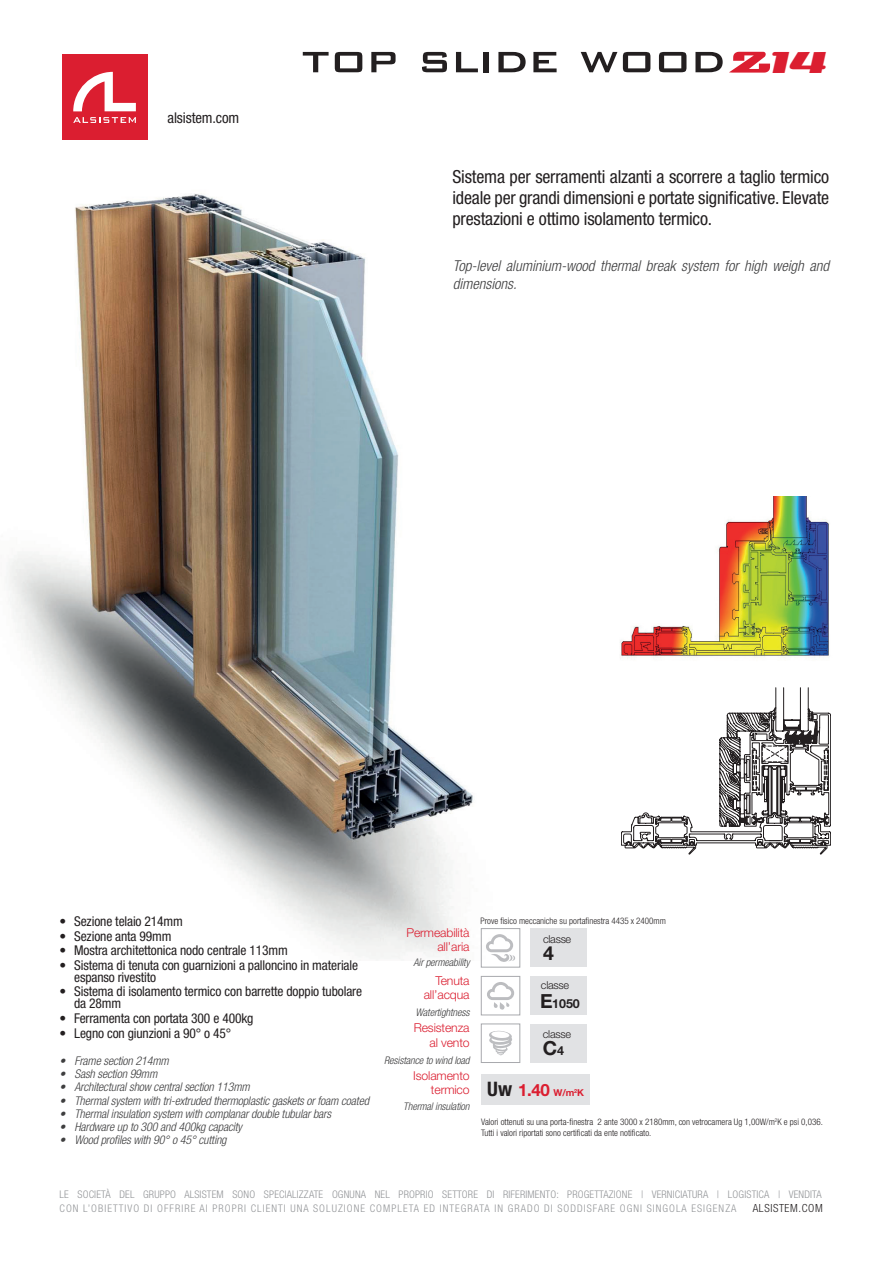
<style>
.page{position:relative;width:893px;height:1263px;background:#fff}
.page>*{position:absolute;margin:0;border:0;box-sizing:border-box;transform-origin:0 0}
.t1{font:500 48.15px "Bank Gothic BT";color:#231f20;scale:1.05 1}
.t2{font:700 19.35px "Helvetica Neue LT Pro";color:#231f20}
.t3{font:condensed 18px/21px "Helvetica Neue LT Std";letter-spacing:-.01em;color:#231f20;text-align:justify}
.t4{font:700 16.95px "Helvetica Neue LT Pro";color:#db1e30}
.t5{font:italic 300 condensed 15px/18px "Helvetica Neue LT Std";color:#3e3e3f}
.t6{font:condensed 14.85px "Helvetica Neue LT Std";letter-spacing:-.01em;color:#231f20}
.t7{font:condensed 13.5px/12px "Helvetica Neue LT Std";letter-spacing:-.01em;color:#231f20}
.t8{font:700 12.45px "Helvetica Neue LT Pro";color:#231f20}
.t9{font:300 12.15px/14.2px "Helvetica Neue LT Pro";letter-spacing:-.01em;color:#db1e30;text-align:right}
.t10{font:italic 300 condensed 12px "Helvetica Neue LT Std";letter-spacing:-.01em;color:#3e3e3f}
.t11{font:300 condensed 11.25px "Helvetica Neue LT Std";letter-spacing:.055em;color:#231f20}
.t12{font:300 10.95px "Helvetica Neue LT Pro";letter-spacing:-.025em;color:#231f20}
.t13{font:300 condensed 10.5px/13.5px "Helvetica Neue LT Std";letter-spacing:.015em;color:#939598}
.t14{font:italic 300 condensed 10.5px "Helvetica Neue LT Std";letter-spacing:-.01em;color:#3e3e3f}
.t15{font:300 condensed 9px/10.8px "Helvetica Neue LT Std";color:#231f20}
.s1{font-family:"Nationalyze ALP";font-weight:400;font-size:32.85px;color:#db1e30}
.s2{font-size:19.35px}
.s3{font-size:12.45px}
.s4{font-family:"Helvetica Neue LT Std";font-stretch:condensed;font-size:19.95px;color:#231f20}
.s5{font-size:9.6px}
</style>
<div class="page">
<div style="left:62px;top:54px;width:85px;height:86px;background:#db1e30"></div>
<svg style="left:73px;top:117px;width:63px;height:6px"></svg>
<svg style="left:73px;top:72px;width:63px;height:39px"></svg>
<img style="left:9px;top:193px;width:682px;height:767px">
<svg style="left:729px;top:52px;width:41px;height:21px"></svg>
<svg style="left:621px;top:687px;width:210px;height:167px"></svg>
<img style="left:616px;top:496px;width:213px;height:166px">
<div style="left:530px;top:928px;width:57px;height:39px;background:#e1e2e4"></div>
<div style="left:530px;top:976px;width:57px;height:39px;background:#e1e2e4"></div>
<div style="left:530px;top:1024px;width:57px;height:38px;background:#e1e2e4"></div>
<div style="left:481px;top:976px;width:39px;height:39px;border:1px solid #a8a9ad"></div>
<svg style="left:487px;top:982px;width:27px;height:28px"></svg>
<div style="left:481px;top:928px;width:39px;height:39px;border:1px solid #a8a9ad"></div>
<svg style="left:486px;top:934px;width:29px;height:28px"></svg>
<div style="left:481px;top:1024px;width:39px;height:39px;border:1px solid #a8a9ad"></div>
<svg style="left:489px;top:1030px;width:23px;height:25px"></svg>
<div style="left:481px;top:1074px;width:108px;height:30px;background:#e1e2e4"></div>
<p class="t6" style="left:168px;top:109px;width:73px">alsistem.com</p>
<h1 class="t1" style="left:301px;top:33px;width:504px">top slide wood <span class="s1">14</span></h1>
<h3 class="t3" style="left:452px;top:166px;width:378px">Sistema per serramenti alzanti a scorrere a taglio termico ideale per grandi dimensioni e portate significative. Elevate prestazioni e ottimo isolamento termico.</h3>
<p class="t5" style="left:453px;top:257px;width:378px">Top-level aluminium-wood thermal break system for high weigh and dimensions.</p>
<p class="t7" style="left:60px;top:915px;width:125px">• Sezione telaio 214mm</p>
<p class="t7" style="left:60px;top:930px;width:114px">• Sezione anta 99mm</p>
<p class="t7" style="left:60px;top:944px;width:230px">• Mostra architettonica nodo centrale 113mm</p>
<p class="t7" style="left:74px;top:959px;width:285px;text-indent:-15px">• Sistema di tenuta con guarnizioni a palloncino in materiale espanso rivestito</p>
<p class="t7" style="left:74px;top:985px;width:289px;text-indent:-15px">• Sistema di isolamento termico con barrette doppio tubolare da 28mm</p>
<p class="t7" style="left:60px;top:1012px;width:195px">• Ferramenta con portata 300 e 400kg</p>
<p class="t7" style="left:60px;top:1027px;width:173px">• Legno con giunzioni a 90° o 45°</p>
<p class="t10" style="left:60px;top:1054px;width:111px">• Frame section 214mm</p>
<p class="t10" style="left:60px;top:1067px;width:99px">• Sash section 99mm</p>
<p class="t10" style="left:60px;top:1080px;width:192px">• Architectural show central section 113mm</p>
<p class="t10" style="left:60px;top:1093px;width:311px">• Thermal system with tri-extruded thermoplastic gaskets or foam coated</p>
<p class="t10" style="left:60px;top:1106px;width:273px">• Thermal insulation system with complanar double tubular bars</p>
<p class="t10" style="left:60px;top:1119px;width:184px">• Hardware up to 300 and 400kg capacity</p>
<p class="t10" style="left:60px;top:1133px;width:169px">• Wood profiles with 90° o 45° cutting</p>
<p class="t9" style="left:406px;top:925px;width:65px">Permeabilità all’aria</p>
<p class="t9" style="left:424px;top:973px;width:47px">Tenuta all’acqua</p>
<p class="t9" style="left:414px;top:1021px;width:57px">Resistenza al vento</p>
<p class="t14" style="left:413px;top:957px;width:58px">Air permeability</p>
<p class="t14" style="left:416px;top:1006px;width:56px">Watertightness</p>
<p class="t14" style="left:384px;top:1054px;width:87px">Resistance to wind load</p>
<p class="t14" style="left:403px;top:1100px;width:68px">Thermal insulation</p>
<p class="t9" style="left:413px;top:1068px;width:58px">Isolamento termico</p>
<p class="t15" style="left:480px;top:915px;width:187px">Prove fisico meccaniche su portafinestra 4435 x 2400mm</p>
<p class="t12" style="left:543px;top:932px;width:30px">classe</p>
<h2 class="t2" style="left:543px;top:941px;width:12px">4</h2>
<p class="t8" style="left:540px;top:996px;width:41px"><span class="s2">E</span>1050</p>
<p class="t12" style="left:541px;top:978px;width:30px">classe</p>
<p class="t12" style="left:543px;top:1027px;width:30px">classe</p>
<h2 class="t2" style="left:543px;top:1036px;width:23px">C<span class="s3">4</span></h2>
<p class="t4" style="left:487px;top:1079px;width:98px"><span class="s4">Uw</span> 1.40 <span class="s5">W/m</span><sup>2</sup> <span class="s5">K</span></p>
<p class="t15" style="left:481px;top:1116px;width:343px">Valori ottenuti su una porta-finestra 2 ante 3000 x 2180mm, con vetrocamera Ug 1,00W/m<sup>2</sup>K e psi 0,036.<br>Tutti i valori riportati sono certificati da ente notificato.</p>
<p class="t13" style="left:60px;top:1188px;width:764px">LE SOCIETÀ DEL GRUPPO ALSISTEM SONO SPECIALIZZATE OGNUNA NEL PROPRIO SETTORE DI RIFERIMENTO: PROGETTAZIONE | VERNICIATURA | LOGISTICA | VENDITA<br>CON L’OBIETTIVO DI OFFRIRE AI PROPRI CLIENTI UNA SOLUZIONE COMPLETA ED INTEGRATA IN GRADO DI SODDISFARE OGNI SINGOLA ESIGENZA</p>
<p class="t11" style="left:753px;top:1201px;width:72px">ALSISTEM.COM</p>
</div>
